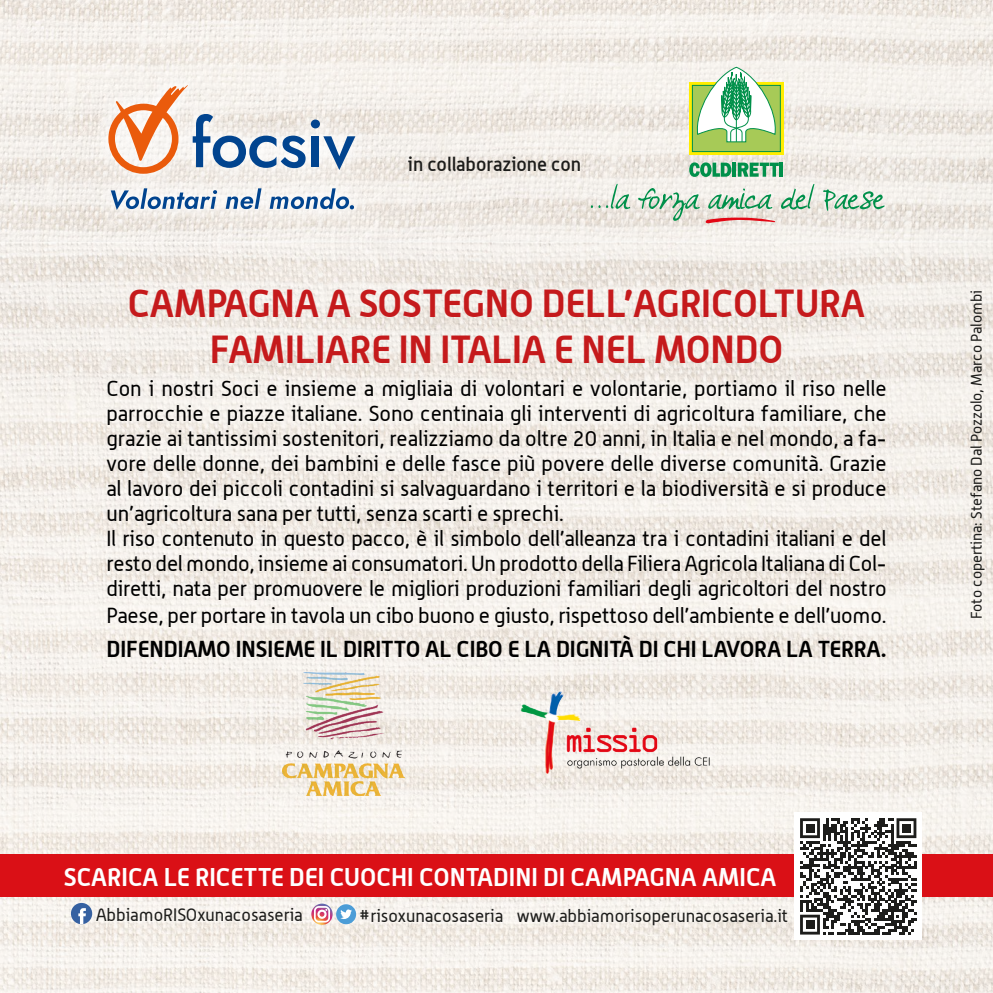
<style>
.page{position:relative;width:993px;height:993px;background:#fff}
.page>*{position:absolute;margin:0;border:0;box-sizing:border-box;transform-origin:0 0}
.t1{font:700 38.25px/45.8px "Alwyn";letter-spacing:-.005em;color:#c51a1c;text-align:center}
.t2{font:700 25px "Alwyn";color:#fff}
.t3{font:700 22.5px "Alwyn";letter-spacing:-.005em;color:#000}
.t4{font:21.25px/25px "Alwyn";color:#000}
.t5{font:500 19px "Alwyn";color:#1d1d1b}
.t6{font:17.5px "Alwyn";color:#1d1d1b}
.t7{font:15px "Alwyn";color:#1d1d1b}
</style>
<div class="page">
<img style="left:0;top:0;width:992px;height:992px">
<div style="left:0;top:854px;width:992px;height:42px;background:#da1016"></div>
<img style="left:282px;top:672px;width:123px;height:123px">
<svg style="left:688px;top:82px;width:95px;height:73px"></svg>
<div style="left:692px;top:85px;width:88px;height:66px;background:#a7ca57"></div>
<div style="left:691px;top:85px;width:89px;height:67px;border:1px solid #00904a"></div>
<svg style="left:694px;top:66px;width:83px;height:77px"></svg>
<svg style="left:689px;top:162px;width:42px;height:15px"></svg>
<hr style="left:732px;top:162px;width:4px;height:15px;background:#00904a">
<svg style="left:737px;top:162px;width:41px;height:15px"></svg>
<hr style="left:779px;top:162px;width:4px;height:15px;background:#00904a">
<svg style="left:590px;top:184px;width:40px;height:25px"></svg>
<svg style="left:637px;top:188px;width:62px;height:33px;background:#c2d7c5"></svg>
<svg style="left:708px;top:188px;width:64px;height:21px"></svg>
<svg style="left:780px;top:184px;width:34px;height:25px"></svg>
<svg style="left:822px;top:189px;width:62px;height:22px"></svg>
<svg style="left:705px;top:217px;width:70px;height:6px"></svg>
<svg style="left:91px;top:68px;width:280px;height:159px;fill:#f3efea"></svg>
<svg style="left:311px;top:119px;width:9px;height:9px"></svg>
<div style="left:312px;top:136px;width:7px;height:31px;background:#01448f"></div>
<svg style="left:323px;top:136px;width:32px;height:34px"></svg>
<svg style="left:111px;top:188px;width:106px;height:22px"></svg>
<svg style="left:226px;top:188px;width:35px;height:21px"></svg>
<svg style="left:269px;top:188px;width:85px;height:21px"></svg>
<svg style="left:108px;top:85px;width:197px;height:89px"></svg>
<div style="left:794px;top:812px;width:127px;height:127px;background:#fff"></div>
<svg style="left:800px;top:818px;width:116px;height:116px"></svg>
<div style="left:805px;top:823px;width:9px;height:9px;background:#1d1d1b"></div>
<div style="left:901px;top:823px;width:9px;height:9px;background:#1d1d1b"></div>
<div style="left:805px;top:920px;width:9px;height:8px;background:#1d1d1b"></div>
<svg style="left:71px;top:902px;width:21px;height:21px"></svg>
<svg style="left:336px;top:903px;width:20px;height:20px"></svg>
<svg style="left:340px;top:909px;width:12px;height:9px"></svg>
<svg style="left:311px;top:903px;width:21px;height:21px"></svg>
<div style="left:314px;top:905px;width:16px;height:17px;border:2px solid #fff;border-radius:4px"></div>
<div style="left:317px;top:909px;width:9px;height:9px;border:2px solid #fff;border-radius:50%"></div>
<img style="left:497px;top:668px;width:236px;height:127px">
<p class="t5" style="left:408px;top:153px;width:175px">in collaborazione con</p>
<h1 class="t1" style="left:128px;top:279px;width:738px">CAMPAGNA A SOSTEGNO DELL’AGRICOLTURA<br>FAMILIARE IN ITALIA E NEL MONDO</h1>
<p class="t4" style="left:106px;top:375px;width:781px">Con i nostri Soci e insieme a migliaia di volontari e volontarie, portiamo il riso nelle parrocchie e piazze italiane. Sono centinaia gli interventi di agricoltura familiare, che grazie ai tantissimi sostenitori, realizziamo da oltre 20 anni, in Italia e nel mondo, a fa&shy;vore delle donne, dei bambini e delle fasce più povere delle diverse comunità. Grazie al lavoro dei piccoli contadini si salvaguardano i territori e la biodiversità e si produce un’agricoltura sana per tutti, senza scarti e sprechi.<br>Il riso contenuto in questo pacco, è il simbolo dell’alleanza tra i contadini italiani e del resto del mondo, insieme ai consumatori. Un prodotto della Filiera Agricola Italiana di Col&shy;diretti, nata per promuovere le migliori produzioni familiari degli agricoltori del nostro</p>
<p class="t4" style="left:106px;top:602px;width:781px">Paese, per portare in tavola un cibo buono e giusto, rispettoso dell’ambiente e dell’uomo.</p>
<p class="t3" style="left:106px;top:635px;width:781px">DIFENDIAMO INSIEME IL DIRITTO AL CIBO E LA DIGNITÀ DI CHI LAVORA LA TERRA.</p>
<p class="t2" style="left:64px;top:860px;width:714px">SCARICA LE RICETTE DEI CUOCHI CONTADINI DI CAMPAGNA AMICA</p>
<p class="t6" style="left:96px;top:904px;width:208px">AbbiamoRISOxunacosaseria</p>
<p class="t6" style="left:359px;top:905px;width:430px">#risoxunacosaseria www.abbiamorisoperunacosaseria.it</p>
<p class="t7" style="left:967px;top:619px;width:330px;rotate:-90deg">Foto copertina: Stefano Dal Pozzolo, Marco Palombi</p>
</div>
